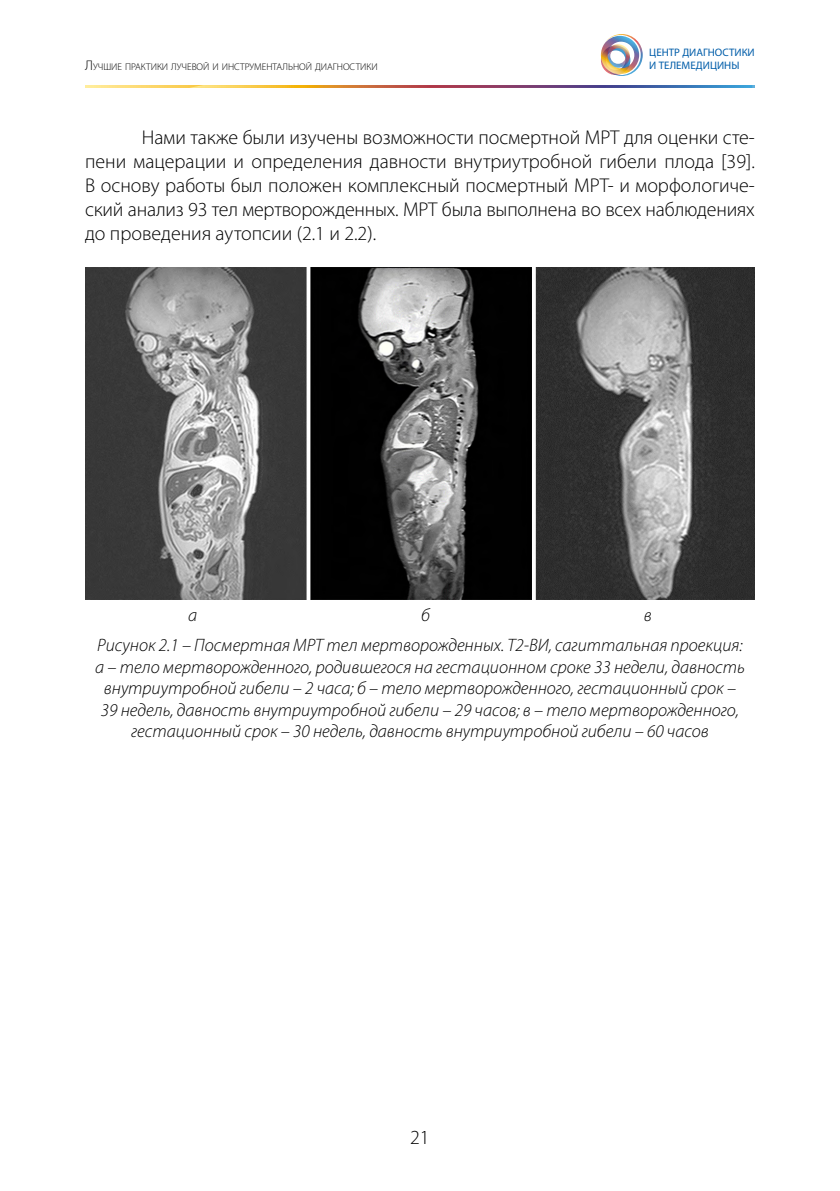
<style>
.page{position:relative;width:840px;height:1191px;background:#fff}
.page>*{position:absolute;margin:0;border:0;box-sizing:border-box;transform-origin:0 0}
.t1{font:300 20px/24px "Myriad Pro";letter-spacing:-.01em;color:#000;text-align:justify}
.t2{font:italic 300 18px/21.6px "Myriad Pro";color:#000}
.t3{font:10.8px "Myriad Pro";color:#005da9}
.t4{font:300 9.8px "Myriad Pro";color:#000}
.s1{font-size:14px}
</style>
<div class="page">
<img style="left:600px;top:34px;width:42px;height:42px">
<svg style="left:85px;top:85px;width:669px;height:3px"></svg>
<svg style="left:189px;top:85px;width:562px;height:3px;background:#99746b"></svg>
<img style="left:85px;top:268px;width:669px;height:331px">
<p class="t3" style="left:649px;top:46px;width:107px">ЦЕНТР ДИАГНОСТИКИ</p>
<p class="t4" style="left:85px;top:61px;width:294px"><span class="s1">Л</span>УЧШИЕ ПРАКТИКИ ЛУЧЕВОЙ И ИНСТРУМЕНТАЛЬНОЙ ДИАГНОСТИКИ</p>
<p class="t3" style="left:649px;top:59px;width:92px">И ТЕЛЕМЕДИЦИНЫ</p>
<p class="t1" style="left:85px;top:126px;width:671px;text-indent:57px">Нами также были изучены возможности посмертной МРТ для оценки сте&shy;пени мацерации и определения давности внутриутробной гибели плода [39].<br>В основу работы был положен комплексный посмертный МРТ- и морфологиче&shy;ский анализ 93 тел мертворожденных. МРТ была выполнена во всех наблюдениях до проведения аутопсии (2.1 и 2.2).</p>
<p class="t2" style="left:188px;top:604px;width:11px">а</p>
<p class="t2" style="left:421px;top:604px;width:10px">б</p>
<p class="t2" style="left:97px;top:599px;width:646px;line-height:30px;text-indent:546px">в<br>Рисунок 2.1 – Посмертная МРТ тел мертворожденных. Т2-ВИ, сагиттальная проекция:</p>
<p class="t2" style="left:95px;top:655px;width:650px;text-align:center">а – тело мертворожденного, родившегося на гестационном сроке 33 недели, давность внутриутробной гибели – 2 часа; б – тело мертворожденного, гестационный срок – 39 недель, давность внутриутробной гибели – 29 часов; в – тело мертворожденного, гестационный срок – 30 недель, давность внутриутробной гибели – 60 часов</p>
<p class="t1" style="left:410px;top:1125px;width:21px">21</p>
</div>
